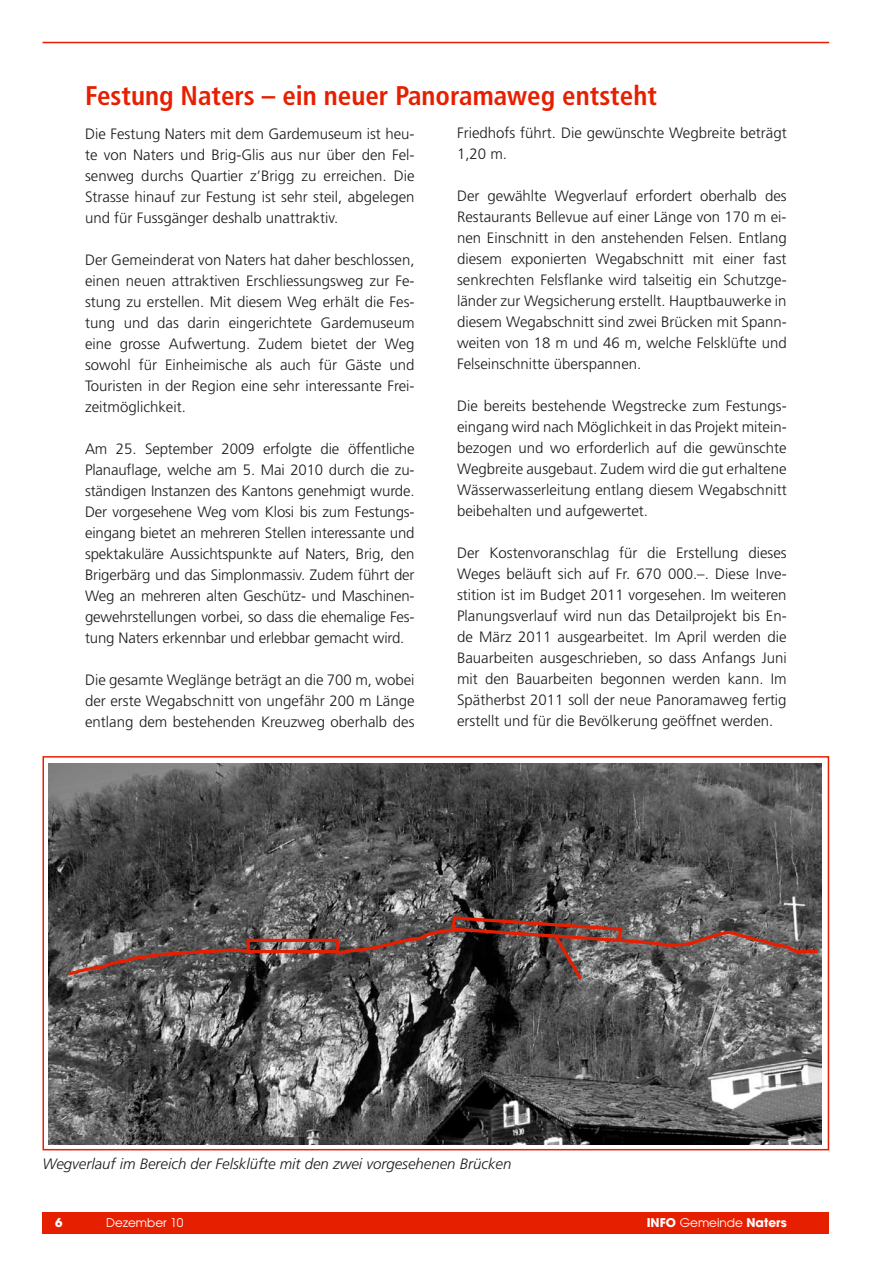
<style>
.page{position:relative;width:893px;height:1263px;background:#fff}
.page>*{position:absolute;margin:0;border:0;box-sizing:border-box;transform-origin:0 0}
.t1{font:700 condensed 27px "Frutiger";color:#e71f01}
.t2{font:300 15px/21px "Frutiger";color:#1b1b1f;text-align:justify}
.t3{font:italic 300 15px "Frutiger";color:#1b1b1f}
.t4{font:700 12px "Avant Garde";color:#fff}
.t5{font:12px "Avant Garde";color:#fff}
.s1{font-weight:400}
</style>
<div class="page">
<div style="left:43px;top:1212px;width:786px;height:21px;background:#e71f01"></div>
<hr style="left:43px;top:42px;width:786px;height:1px;background:#e71f01">
<div style="left:43px;top:756px;width:786px;height:394px;border:2px solid #e71f01"></div>
<img style="left:49px;top:763px;width:773px;height:382px">
<svg style="left:69px;top:916px;width:748px;height:63px;background:#675755"></svg>
<h1 class="t1" style="left:85px;top:80px;width:573px">Festung Naters – ein neuer Panoramaweg entsteht</h1>
<p class="t2" style="left:457px;top:122px;width:331px">Friedhofs führt. Die gewünschte Wegbreite beträgt<br>1,20 m.</p>
<p class="t2" style="left:457px;top:185px;width:331px">Der gewählte Wegverlauf erfordert oberhalb des Restaurants Bellevue auf einer Länge von 170 m ei&shy;nen Einschnitt in den anstehenden Felsen. Entlang diesem exponierten Wegabschnitt mit einer fast senkrechten Felsflanke wird talseitig ein Schutzge&shy;länder zur Wegsicherung erstellt. Hauptbauwerke in diesem Wegabschnitt sind zwei Brücken mit Spann&shy;weiten von 18 m und 46 m, welche Felsklüfte und Felseinschnitte überspannen.</p>
<p class="t2" style="left:457px;top:395px;width:331px">Die bereits bestehende Wegstrecke zum Festungs&shy;eingang wird nach Möglichkeit in das Projekt mitein&shy;bezogen und wo erforderlich auf die gewünschte Wegbreite ausgebaut. Zudem wird die gut erhaltene Wässerwasserleitung entlang diesem Wegabschnitt beibehalten und aufgewertet.</p>
<p class="t2" style="left:457px;top:542px;width:331px">Der Kostenvoranschlag für die Erstellung dieses Weges beläuft sich auf Fr. 670 000.–. Diese Inve&shy;stition ist im Budget 2011 vorgesehen. Im weiteren Planungsverlauf wird nun das Detailprojekt bis En&shy;de März 2011 ausgearbeitet. Im April werden die Bauarbeiten ausgeschrieben, so dass Anfangs Juni mit den Bauarbeiten begonnen werden kann. Im Spätherbst 2011 soll der neue Panoramaweg fertig erstellt und für die Bevölkerung geöffnet werden.</p>
<p class="t2" style="left:85px;top:123px;width:331px">Die Festung Naters mit dem Gardemuseum ist heu&shy;te von Naters und Brig-Glis aus nur über den Fel&shy;senweg durchs Quartier z’Brigg zu erreichen. Die Strasse hinauf zur Festung ist sehr steil, abgelegen und für Fussgänger deshalb unattraktiv.</p>
<p class="t2" style="left:85px;top:249px;width:331px">Der Gemeinderat von Naters hat daher beschlossen, einen neuen attraktiven Erschliessungsweg zur Fe&shy;stung zu erstellen. Mit diesem Weg erhält die Fes&shy;tung und das darin eingerichtete Gardemuseum eine grosse Aufwertung. Zudem bietet der Weg sowohl für Einheimische als auch für Gäste und Touristen in der Region eine sehr interessante Frei&shy;zeitmöglichkeit.</p>
<p class="t2" style="left:85px;top:438px;width:331px">Am 25. September 2009 erfolgte die öffentliche Planauflage, welche am 5. Mai 2010 durch die zu&shy;ständigen Instanzen des Kantons genehmigt wurde.<br>Der vorgesehene Weg vom Klosi bis zum Festungs&shy;eingang bietet an mehreren Stellen interessante und spektakuläre Aussichtspunkte auf Naters, Brig, den Brigerbärg und das Simplonmassiv. Zudem führt der Weg an mehreren alten Geschütz- und Maschinen&shy;gewehrstellungen vorbei, so dass die ehemalige Fes&shy;tung Naters erkennbar und erlebbar gemacht wird.</p>
<p class="t2" style="left:85px;top:669px;width:331px">Die gesamte Weglänge beträgt an die 700 m, wobei der erste Wegabschnitt von ungefähr 200 m Länge entlang dem bestehenden Kreuzweg oberhalb des</p>
<p class="t3" style="left:43px;top:1155px;width:470px">Wegverlauf im Bereich der Felsklüfte mit den zwei vorgesehenen Brücken</p>
<p class="t4" style="left:55px;top:1215px;width:9px">6</p>
<p class="t5" style="left:106px;top:1215px;width:79px">Dezember 10</p>
<p class="t4" style="left:647px;top:1215px;width:141px">INFO <span class="s1">Gemeinde</span> Naters</p>
</div>
